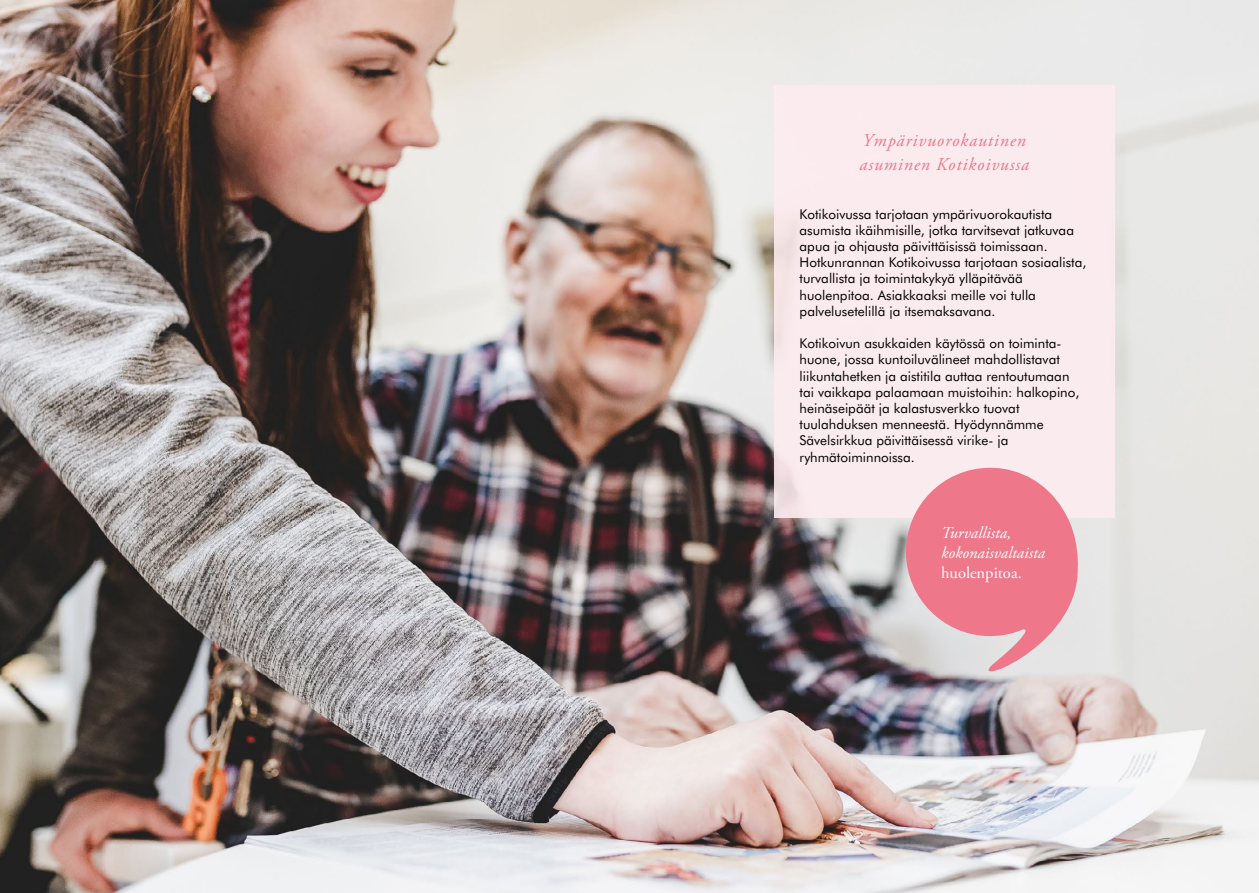
<style>
.page{position:relative;width:1259px;height:893px;background:#fff}
.page>*{position:absolute;margin:0;border:0;box-sizing:border-box;transform-origin:0 0}
.t1{font:italic 18px/24px "Adobe Garamond Pro";letter-spacing:.05em;color:#ee778a}
.t2{font:italic 16.5px/19.8px "Adobe Garamond Pro";color:#fff}
.t3{font:16.5px "Adobe Garamond Pro";color:#fff}
.t4{font:13.5px/16.2px "Futura BT";color:#000}
</style>
<div class="page">
<img style="left:0;top:0;width:1259px;height:893px">
<div style="left:774px;top:85px;width:340px;height:433px;background:#fdecf0"></div>
<svg style="left:905px;top:468px;width:174px;height:222px;background:#e69aa6"></svg>
<h1 class="t1" style="left:859px;top:129px;width:171px">Ympärivuorokautinen asuminen Kotikoivussa</h1>
<p class="t4" style="left:799px;top:206px;width:288px">Kotikoivussa tarjotaan ympärivuorokautista asumista ikäihmisille, jotka tarvitsevat jatkuvaa apua ja ohjausta päivittäisissä toimissaan.<br>Hotkunrannan Kotikoivussa tarjotaan sosiaalista, turvallista ja toimintakykyä ylläpitävää huolenpitoa. Asiakkaaksi meille voi tulla palvelusetelillä ja itsemaksavana.</p>
<p class="t4" style="left:799px;top:335px;width:281px">Kotikoivun asukkaiden käytössä on toiminta&shy;huone, jossa kuntoiluvälineet mahdollistavat liikuntahetken ja aistitila auttaa rentoutumaan tai vaikkapa palaamaan muistoihin: halkopino, heinäseipäät ja kalastusverkko tuovat tuulahduksen menneestä. Hyödynnämme Sävelsirkkua päivittäisessä virike- ja ryhmätoiminnoissa.</p>
<p class="t2" style="left:941px;top:523px;width:105px">Turvallista, kokonaisvaltaista</p>
<p class="t3" style="left:941px;top:563px;width:82px">huolenpitoa.</p>
</div>
